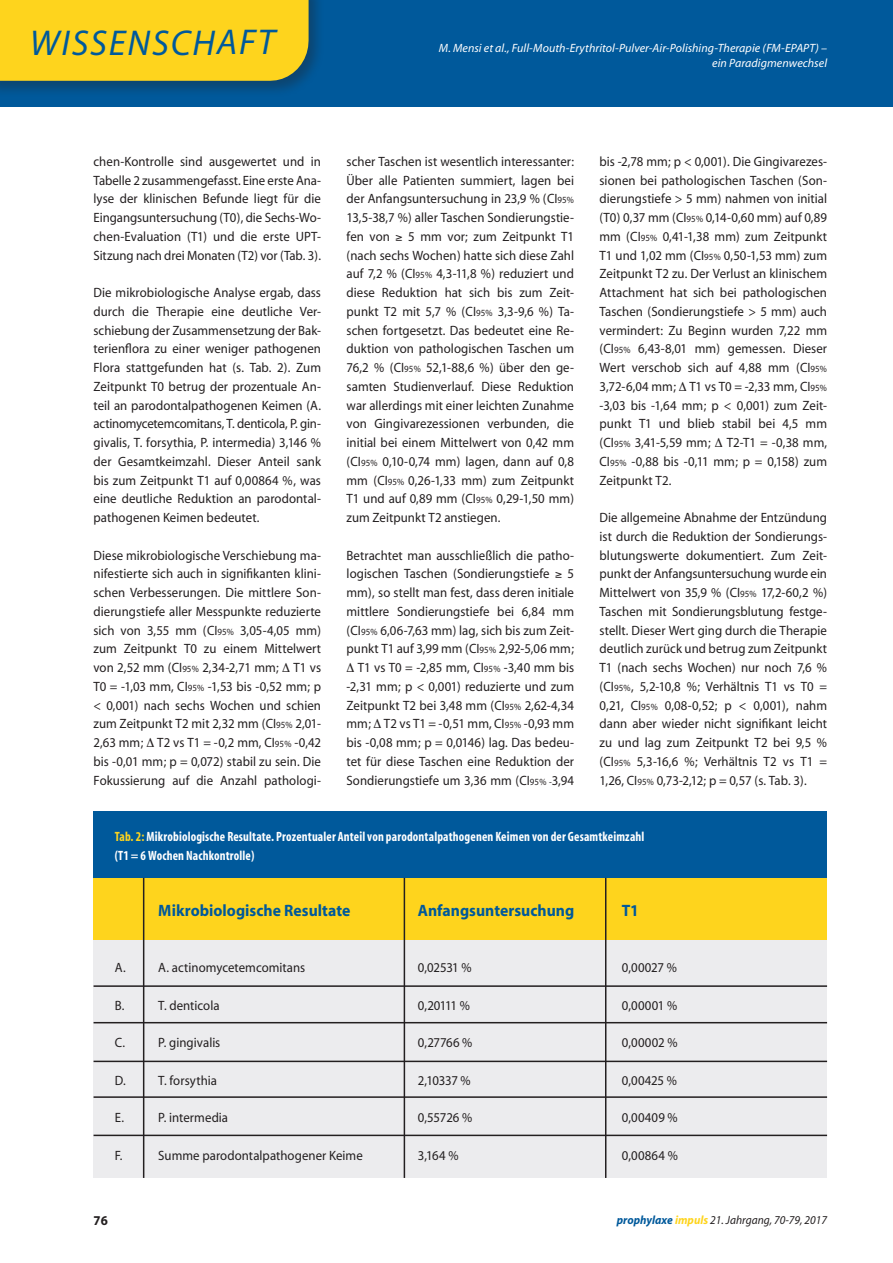
<style>
.page{position:relative;width:893px;height:1263px;background:#fff}
.page>*{position:absolute;margin:0;border:0;box-sizing:border-box;transform-origin:0 0}
.t1{font:italic 36px "Myriad";letter-spacing:.05em;color:#00599b}
.t2{font:700 16.5px "Myriad";color:#00599b;scale:.95 1}
.t3{font:13.5px/18.8px "Myriad";letter-spacing:.005em;color:#231f20;text-align:justify;scale:.95 1}
.t4{font:700 condensed 13.5px/18.8px "Myriad";letter-spacing:.01em;color:#fff;scale:.95 1}
.t5{font:700 13.5px "Myriad";color:#231f20;scale:.95 1}
.t6{font:italic 12px "Myriad";letter-spacing:.005em;color:#fff}
.t7{font:italic 12px "Myriad";color:#231f20;scale:.95 1}
.s1{font-size:9.45px}
.s2{color:#fed41d}
.s3{font-weight:700;color:#00599b}
.s4{font-weight:700;color:#fed41d}
</style>
<div class="page">
<div style="left:0;top:0;width:893px;height:106px;background:#00599b"></div>
<div style="left:0;top:0;width:325px;height:97px;background:#231f20;opacity:.35"></div>
<div style="left:0;top:0;width:309px;height:81px;background:#fed41d"></div>
<div style="left:94px;top:928px;width:733px;height:250px;background:#ececee"></div>
<div style="left:94px;top:871px;width:733px;height:68px;background:#fed41d"></div>
<hr style="left:94px;top:985px;width:733px;height:2px;background:#231f20">
<hr style="left:94px;top:1022px;width:733px;height:1px;background:#231f20">
<hr style="left:94px;top:1096px;width:733px;height:2px;background:#231f20">
<hr style="left:94px;top:1061px;width:733px;height:1px;background:#231f20">
<hr style="left:94px;top:1134px;width:733px;height:2px;background:#231f20">
<div style="left:94px;top:811px;width:733px;height:67px;background:#00599b"></div>
<hr style="left:143px;top:878px;width:1px;height:300px;background:#231f20">
<hr style="left:404px;top:878px;width:1px;height:300px;background:#231f20">
<hr style="left:605px;top:878px;width:1px;height:300px;background:#231f20">
<h1 class="t1" style="left:30px;top:25px;width:246px">WISSENSCHAFT</h1>
<p class="t6" style="left:439px;top:42px;width:390px">M. Mensi et al., Full-Mouth-Erythritol-Pulver-Air-Polishing-Therapie (FM-EPAPT) –</p>
<p class="t6" style="left:712px;top:57px;width:116px">ein Paradigmenwechsel</p>
<p class="t3" style="left:94px;top:153px;width:241px;text-align:left">chen-Kontrolle sind ausgewertet und in Tabelle 2 zusammengefasst. Eine erste Ana&shy;lyse der klinischen Befunde liegt für die Eingangsuntersuchung (T0), die Sechs-Wo&shy;chen-Evaluation (T1) und die erste UPT-- Sitzung nach drei Monaten (T2) vor (Tab. 3).</p>
<p class="t3" style="left:94px;top:284px;width:241px">Die mikrobiologische Analyse ergab, dass durch die Therapie eine deutliche Ver&shy;schiebung der Zusammensetzung der Bak&shy;terienflora zu einer weniger pathogenen Flora stattgefunden hat (s. Tab. 2). Zum Zeitpunkt T0 betrug der prozentuale An&shy;teil an parodontalpathogenen Keimen (A. actinomycetemcomitans, T. denticola, P. gin&shy;givalis, T. forsythia, P. intermedia) 3,146 % der Gesamtkeimzahl. Dieser Anteil sank bis zum Zeitpunkt T1 auf 0,00864 %, was eine deutliche Reduktion an parodontal&shy;pathogenen Keimen bedeutet.</p>
<p class="t3" style="left:94px;top:546px;width:241px">Diese mikrobiologische Verschiebung ma&shy;nifestierte sich auch in signifikanten klini&shy;schen Verbesserungen. Die mittlere Son&shy;dierungstiefe aller Messpunkte reduzierte sich von 3,55 mm (CI<span class="s1">95%</span> 3,05-4,05 mm) zum Zeitpunkt T0 zu einem Mittelwert von 2,52 mm (CI<span class="s1">95%</span> 2,34-2,71 mm; T1 vs T0 = -1,03 mm, CI<span class="s1">95%</span> -1,53 bis -0,52 mm; p &lt; 0,001) nach sechs Wochen und schien zum Zeitpunkt T2 mit 2,32 mm (CI<span class="s1">95%</span> 2,01- 2,63 mm; T2 vs T1 = -0,2 mm, CI<span class="s1">95%</span> -0,42 bis -0,01 mm; p = 0,072) stabil zu sein. Die Fokussierung auf die Anzahl pathologi-</p>
<p class="t3" style="left:347px;top:153px;width:241px">scher Taschen ist wesentlich interessanter:<br>Über alle Patienten summiert, lagen bei der Anfangsuntersuchung in 23,9 % (CI<span class="s1">95% </span>13,5-38,7 %) aller Taschen Sondierungstie&shy;fen von ≥ 5 mm vor; zum Zeitpunkt T1 (nach sechs Wochen) hatte sich diese Zahl auf 7,2 % (CI<span class="s1">95%</span> 4,3-11,8 %) reduziert und diese Reduktion hat sich bis zum Zeit&shy;punkt T2 mit 5,7 % (CI<span class="s1">95%</span> 3,3-9,6 %) Ta&shy;schen fortgesetzt. Das bedeutet eine Re&shy;duktion von pathologischen Taschen um 76,2 % (CI<span class="s1">95%</span> 52,1-88,6 %) über den ge&shy;samten Studienverlauf. Diese Reduktion war allerdings mit einer leichten Zunahme von Gingivarezessionen verbunden, die initial bei einem Mittelwert von 0,42 mm (CI<span class="s1">95%</span> 0,10-0,74 mm) lagen, dann auf 0,8 mm (CI<span class="s1">95%</span> 0,26-1,33 mm) zum Zeitpunkt T1 und auf 0,89 mm (CI<span class="s1">95%</span> 0,29-1,50 mm) zum Zeitpunkt T2 anstiegen.</p>
<p class="t3" style="left:347px;top:546px;width:241px;text-align:right">Betrachtet man ausschließlich die patho&shy;logischen Taschen (Sondierungstiefe ≥ 5 mm), so stellt man fest, dass deren initiale mittlere Sondierungstiefe bei 6,84 mm (CI<span class="s1">95%</span> 6,06-7,63 mm) lag, sich bis zum Zeit&shy;punkt T1 auf 3,99 mm (CI<span class="s1">95%</span> 2,92-5,06 mm; T1 vs T0 = -2,85 mm, CI<span class="s1">95%</span> -3,40 mm bis -2,31 mm; p &lt; 0,001) reduzierte und zum Zeitpunkt T2 bei 3,48 mm (CI<span class="s1">95%</span> 2,62-4,34 mm; T2 vs T1 = -0,51 mm, CI<span class="s1">95%</span> -0,93 mm bis -0,08 mm; p = 0,0146) lag. Das bedeu&shy;tet für diese Taschen eine Reduktion der Sondierungstiefe um 3,36 mm (CI<span class="s1">95% -</span>3,94</p>
<p class="t3" style="left:600px;top:153px;width:241px">bis -2,78 mm; p &lt; 0,001). Die Gingivarezes&shy;sionen bei pathologischen Taschen (Son&shy;dierungstiefe &gt; 5 mm) nahmen von initial (T0) 0,37 mm (CI<span class="s1">95%</span> 0,14-0,60 mm) auf 0,89 mm (CI<span class="s1">95%</span> 0,41-1,38 mm) zum Zeitpunkt T1 und 1,02 mm (CI<span class="s1">95%</span> 0,50-1,53 mm) zum Zeitpunkt T2 zu. Der Verlust an klinischem Attachment hat sich bei pathologischen Taschen (Sondierungstiefe &gt; 5 mm) auch vermindert: Zu Beginn wurden 7,22 mm (CI<span class="s1">95%</span> 6,43-8,01 mm) gemessen. Dieser Wert verschob sich auf 4,88 mm (CI<span class="s1">95% </span>3,72-6,04 mm; T1 vs T0 = -2,33 mm, CI<span class="s1">95% </span>-3,03 bis -1,64 mm; p &lt; 0,001) zum Zeit&shy;punkt T1 und blieb stabil bei 4,5 mm (CI<span class="s1">95%</span> 3,41-5,59 mm; T2-T1 = -0,38 mm, CI<span class="s1">95%</span> -0,88 bis -0,11 mm; p = 0,158) zum Zeitpunkt T2.</p>
<p class="t3" style="left:600px;top:509px;width:241px">Die allgemeine Abnahme der Entzündung ist durch die Reduktion der Sondierungs&shy;blutungswerte dokumentiert. Zum Zeit&shy;punkt der Anfangsuntersuchung wurde ein Mittelwert von 35,9 % (CI<span class="s1">95%</span> 17,2-60,2 %)<br>Taschen mit Sondierungsblutung festge&shy;stellt. Dieser Wert ging durch die Therapie deutlich zurück und betrug zum Zeitpunkt T1 (nach sechs Wochen) nur noch 7,6 % (CI<span class="s1">95%</span>, 5,2-10,8 %; Verhältnis T1 vs T0 = 0,21, CI<span class="s1">95%</span> 0,08-0,52; p &lt; 0,001), nahm dann aber wieder nicht signifikant leicht zu und lag zum Zeitpunkt T2 bei 9,5 % (CI<span class="s1">95%</span> 5,3-16,6 %; Verhältnis T2 vs T1 = 1,26, CI<span class="s1">95%</span> 0,73-2,12; p = 0,57 (s. Tab. 3).</p>
<p class="t4" style="left:115px;top:828px;width:559px"><span class="s2">Tab. 2:</span> Mikrobiologische Resultate. Prozentualer Anteil von parodontalpathogenen Keimen von der Gesamtkeimzahl (T1 = 6 Wochen Nachkontrolle)</p>
<p class="t2" style="left:158px;top:902px;width:204px">Mikrobiologische Resultate</p>
<p class="t2" style="left:418px;top:902px;width:166px">Anfangsuntersuchung</p>
<p class="t2" style="left:622px;top:902px;width:19px">T1</p>
<p class="t3" style="left:115px;top:959px;width:13px">A.</p>
<p class="t3" style="left:158px;top:959px;width:156px">A. actinomycetemcomitans</p>
<p class="t3" style="left:418px;top:959px;width:58px">0,02531 %</p>
<p class="t3" style="left:622px;top:959px;width:59px">0,00027 %</p>
<p class="t3" style="left:115px;top:996px;width:12px">B.</p>
<p class="t3" style="left:158px;top:996px;width:66px">T. denticola</p>
<p class="t3" style="left:418px;top:996px;width:57px">0,20111 %</p>
<p class="t3" style="left:622px;top:996px;width:60px">0,00001 %</p>
<p class="t3" style="left:115px;top:1034px;width:12px">C.</p>
<p class="t3" style="left:158px;top:1034px;width:67px">P. gingivalis</p>
<p class="t3" style="left:418px;top:1034px;width:59px">0,27766 %</p>
<p class="t3" style="left:622px;top:1034px;width:60px">0,00002 %</p>
<p class="t3" style="left:115px;top:1071px;width:13px">D.</p>
<p class="t3" style="left:158px;top:1071px;width:63px">T. forsythia</p>
<p class="t3" style="left:418px;top:1071px;width:57px">2,10337 %</p>
<p class="t3" style="left:622px;top:1071px;width:60px">0,00425 %</p>
<p class="t3" style="left:115px;top:1109px;width:11px">E.</p>
<p class="t3" style="left:158px;top:1109px;width:75px">P. intermedia</p>
<p class="t3" style="left:418px;top:1109px;width:59px">0,55726 %</p>
<p class="t3" style="left:622px;top:1109px;width:60px">0,00409 %</p>
<p class="t3" style="left:115px;top:1146px;width:10px">F.</p>
<p class="t3" style="left:158px;top:1146px;width:217px">Summe parodontalpathogener Keime</p>
<p class="t3" style="left:418px;top:1146px;width:44px">3,164 %</p>
<p class="t3" style="left:622px;top:1146px;width:60px">0,00864 %</p>
<p class="t5" style="left:94px;top:1213px;width:16px">76</p>
<p class="t7" style="left:617px;top:1214px;width:223px"><span class="s3">prophylaxe</span> <span class="s4">impuls</span> 21. Jahrgang, 70-79, 2017</p>
</div>
